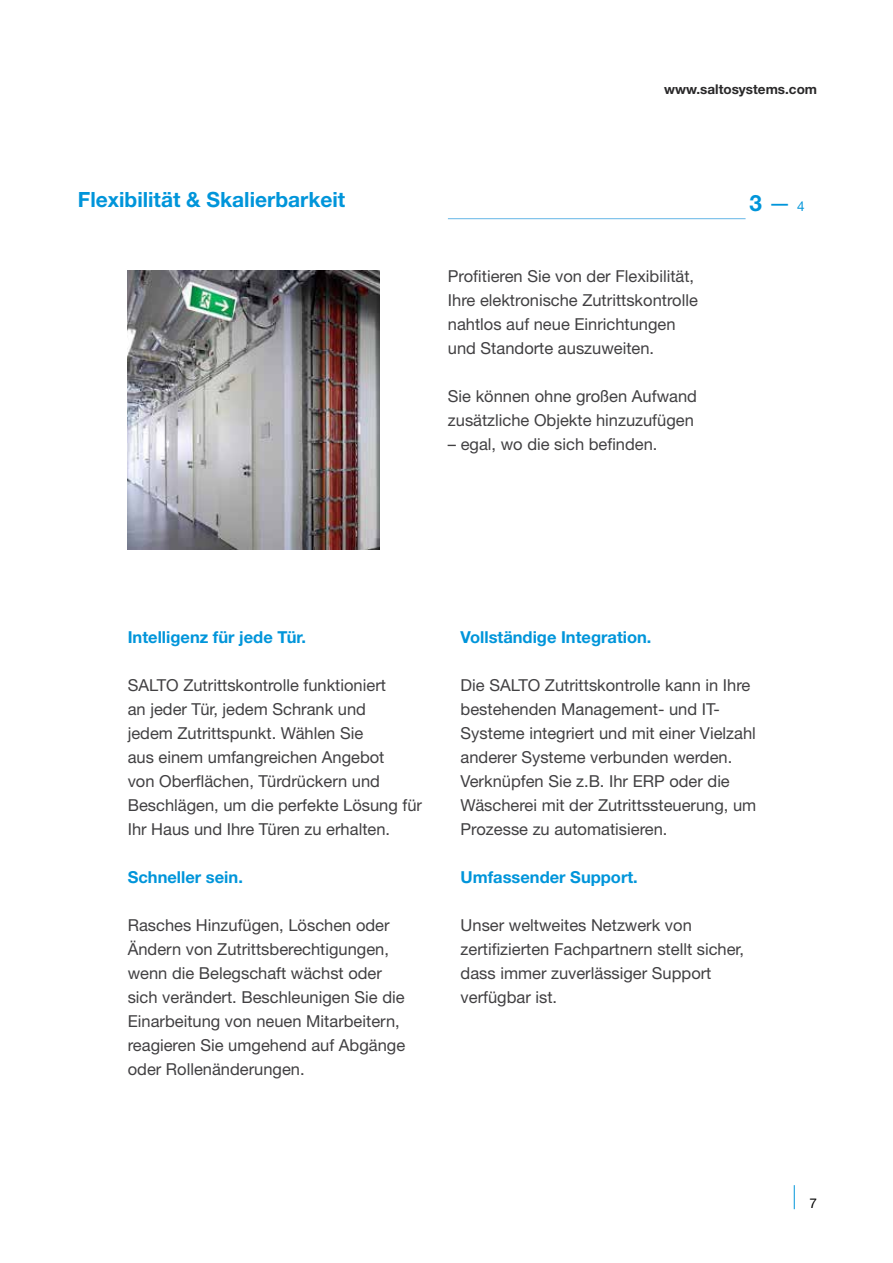
<style>
.page{position:relative;width:893px;height:1263px;background:#fff}
.page>*{position:absolute;margin:0;border:0;box-sizing:border-box;transform-origin:0 0}
.t1{font:700 22.5px "Helvetica Neue LT Std";color:#0095da}
.t2{font:700 21px "Helvetica Neue LT Std";color:#0095da}
.t3{font:16.5px/24px "Helvetica Neue LT Std";color:#414042}
.t4{font:700 16.5px "Helvetica Neue LT Std";color:#0095da}
.t5{font:700 13.5px "Helvetica Neue LT Std";color:#292829}
.t6{font:13.5px "Helvetica Neue LT Std";color:#000}
.s1{font-weight:400}
.s2{font-weight:400;font-size:13.5px}
</style>
<div class="page">
<svg style="left:794px;top:1185px;width:1px;height:24px"></svg>
<hr style="left:448px;top:218px;width:298px;height:1px;background:#75bee9">
<img style="left:128px;top:270px;width:252px;height:279px">
<p class="t2" style="left:78px;top:186px;width:269px">Flexibilität &amp; Skalierbarkeit</p>
<p class="t5" style="left:664px;top:81px;width:154px">www.saltosystems.com</p>
<p class="t3" style="left:448px;top:264px;width:251px">Profitieren Sie von der Flexibilität, Ihre elektronische Zutrittskontrolle nahtlos auf neue Einrichtungen und Standorte auszuweiten.</p>
<p class="t3" style="left:448px;top:384px;width:251px">Sie können ohne großen Aufwand zusätzliche Objekte hinzuzufügen</p>
<p class="t3" style="left:448px;top:432px;width:211px">– egal, wo die sich befinden.</p>
<h1 class="t1" style="left:750px;top:189px;width:57px">3 <span class="s1">—</span> <span class="s2">4</span></h1>
<p class="t4" style="left:128px;top:627px;width:180px">Intelligenz für jede Tür.</p>
<p class="t3" style="left:128px;top:673px;width:296px">SALTO Zutrittskontrolle funktioniert<br>an jeder Tür, jedem Schrank und<br>jedem Zutrittspunkt. Wählen Sie<br>aus einem umfangreichen Angebot<br>von Oberflächen, Türdrückern und Beschlägen, um die perfekte Lösung für Ihr Haus und Ihre Türen zu erhalten.</p>
<p class="t4" style="left:128px;top:867px;width:117px">Schneller sein.</p>
<p class="t3" style="left:128px;top:913px;width:279px">Rasches Hinzufügen, Löschen oder Ändern von Zutrittsberechtigungen, wenn die Belegschaft wächst oder sich verändert. Beschleunigen Sie die Einarbeitung von neuen Mitarbeitern, reagieren Sie umgehend auf Abgänge oder Rollenänderungen.</p>
<p class="t4" style="left:461px;top:627px;width:192px">Vollständige Integration.</p>
<p class="t3" style="left:461px;top:673px;width:297px">Die SALTO Zutrittskontrolle kann in Ihre bestehenden Management- und IT-Systeme integriert und mit einer Vielzahl anderer Systeme verbunden werden.<br>Verknüpfen Sie z.B. Ihr ERP oder die Wäscherei mit der Zutrittssteuerung, um Prozesse zu automatisieren.</p>
<p class="t4" style="left:461px;top:867px;width:179px">Umfassender Support.</p>
<p class="t3" style="left:461px;top:913px;width:285px">Unser weltweites Netzwerk von zertifizierten Fachpartnern stellt sicher, dass immer zuverlässiger Support verfügbar ist.</p>
<p class="t6" style="left:810px;top:1195px;width:9px">7</p>
</div>
